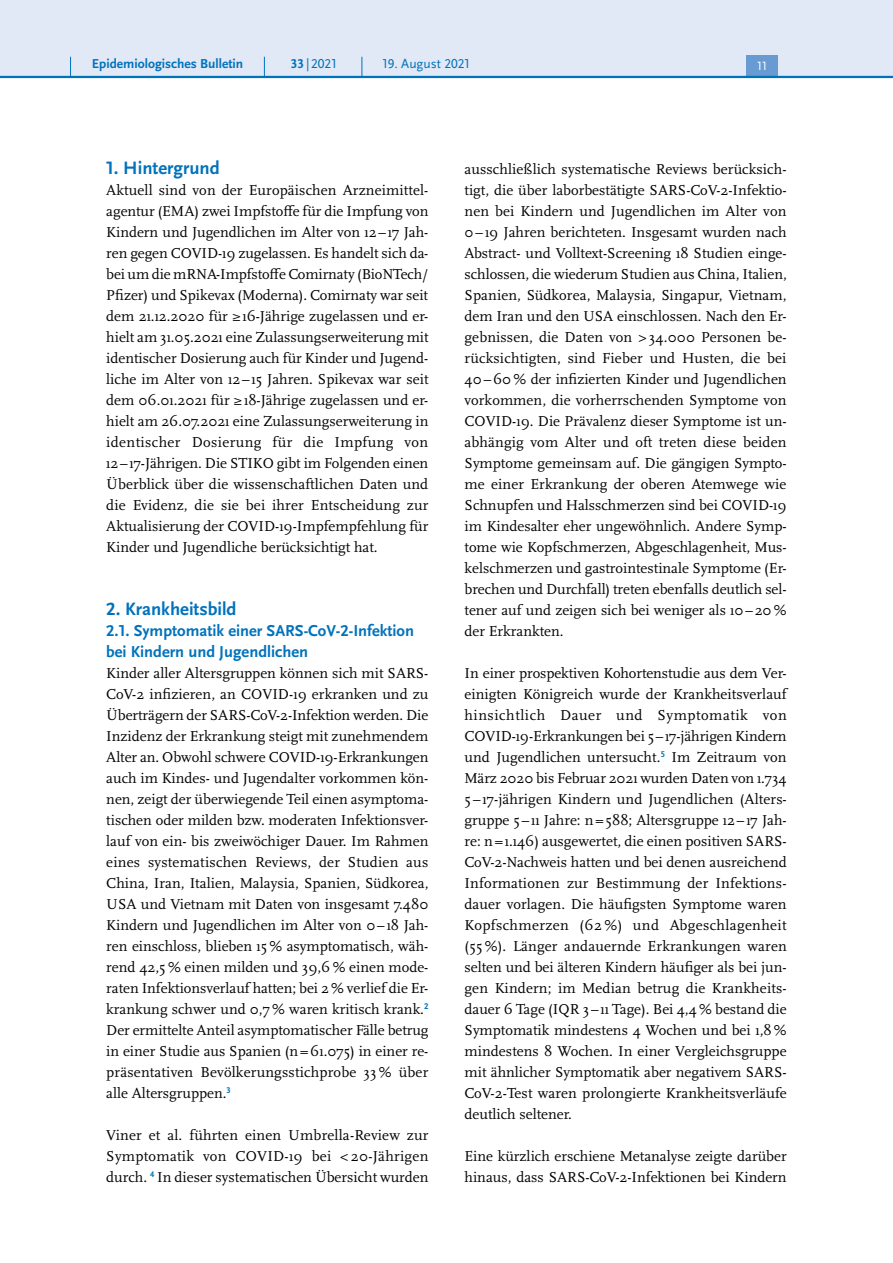
<style>
.page{position:relative;width:893px;height:1263px;background:#fff}
.page>*{position:absolute;margin:0;border:0;box-sizing:border-box;transform-origin:0 0}
.t1{font:700 18.75px "Scala Sans Pro";color:#0072bc}
.t2{font:700 16.5px/21px "Scala Sans Pro";color:#0072bc}
.P_-_Fließtext{font:15px/21px "Scala Pro";color:#000;text-align:justify}
.t3{font:700 13.5px "Scala Sans Pro";color:#0072bc}
.t4{font:13.5px "Scala Sans Pro";color:#0072bc}
.t5{font:12.45px "Scala Sans Pro";color:#fff}
.s1{font-weight:700}
</style>
<div class="page">
<div style="left:0;top:0;width:893px;height:77px;background:#e1e8f6"></div>
<div style="left:746px;top:55px;width:32px;height:21px;background:#679bd2"></div>
<hr style="left:0;top:76px;width:893px;height:2px;background:#0072bc">
<svg style="left:70px;top:57px;width:1px;height:19px"></svg>
<svg style="left:264px;top:57px;width:1px;height:19px"></svg>
<svg style="left:362px;top:57px;width:1px;height:19px"></svg>
<p class="t3" style="left:92px;top:55px;width:153px">Epidemiologisches Bulletin</p>
<p class="t4" style="left:291px;top:55px;width:47px"><span class="s1">33</span> |2021</p>
<p class="t5" style="left:757px;top:59px;width:11px">11</p>
<p class="t4" style="left:383px;top:55px;width:89px">19. August 2021</p>
<h3 class="t1" style="left:106px;top:156px;width:115px">1. Hintergrund</h3>
<p class="P_-_Fließtext" style="left:106px;top:179px;width:324px">Aktuell sind von der Europäischen Arzneimittel&shy;agentur (EMA) zwei Impfstoffe für die Impfung von Kindern und Jugendlichen im Alter von 12–17 Jah&shy;ren gegen COVID-19 zugelassen. Es handelt sich da&shy;bei um die mRNA-Impfstoffe Comirnaty (BioNTech/ Pfizer) und Spikevax (Moderna). Comirnaty war seit dem 21.12.2020 für ≥16-Jährige zugelassen und er&shy;hielt am 31.05.2021 eine Zulassungserweiterung mit identischer Dosierung auch für Kinder und Jugend&shy;liche im Alter von 12– 15 Jahren. Spikevax war seit dem 06.01.2021 für ≥18-Jährige zugelassen und er&shy;hielt am 26.07.2021 eine Zulassungserweiterung in identischer Dosierung für die Impfung von 12–17-Jährigen. Die STIKO gibt im Folgenden einen Überblick über die wissenschaftlichen Daten und die Evidenz, die sie bei ihrer Entscheidung zur Aktualisierung der COVID-19-Impfempfehlung für Kinder und Jugendliche berücksichtigt hat.</p>
<h3 class="t1" style="left:106px;top:597px;width:132px">2. Krankheitsbild</h3>
<h4 class="t2" style="left:106px;top:620px;width:309px">2.1. Symptomatik einer SARS-CoV-2-Infektion bei Kindern und Jugendlichen</h4>
<p class="P_-_Fließtext" style="left:106px;top:662px;width:324px">Kinder aller Altersgruppen können sich mit SARS-CoV-2 infizieren, an COVID-19 erkranken und zu Überträgern der SARS-CoV-2-Infektion werden. Die Inzidenz der Erkrankung steigt mit zunehmendem Alter an. Obwohl schwere COVID-19-Erkrankungen auch im Kindes- und Jugendalter vorkommen kön&shy;nen, zeigt der überwiegende Teil einen asymptoma&shy;tischen oder milden bzw. moderaten Infektionsver&shy;lauf von ein- bis zweiwöchiger Dauer. Im Rahmen eines systematischen Reviews, der Studien aus China, Iran, Italien, Malaysia, Spanien, Südkorea, USA und Vietnam mit Daten von insgesamt 7.480<br>Kindern und Jugendlichen im Alter von 0–18 Jah&shy;ren einschloss, blieben 15 % asymptomatisch, wäh&shy;rend 42,5 % einen milden und 39,6 % einen mode&shy;raten Infektionsverlauf hatten; bei 2 % verlief die Er&shy;krankung schwer und 0,7 % waren kritisch krank.<sup>2<br></sup>Der ermittelte Anteil asymptomatischer Fälle betrug in einer Studie aus Spanien (n=61.075) in einer re&shy;präsentativen Bevölkerungsstichprobe 33 % über alle Altersgruppen.<sup>3</sup></p>
<p class="P_-_Fließtext" style="left:106px;top:1124px;width:324px">Viner et al. führten einen Umbrella-Review zur Symptomatik von COVID-19 bei &lt; 20-Jährigen durch. <sup>4</sup> In dieser systematischen Übersicht wurden</p>
<p class="P_-_Fließtext" style="left:465px;top:158px;width:324px">ausschließlich systematische Reviews berücksich&shy;tigt, die über laborbestätigte SARS-CoV-2-Infektio&shy;nen bei Kindern und Jugendlichen im Alter von 0– 19 Jahren berichteten. Insgesamt wurden nach Abstract- und Volltext-Screening 18 Studien einge&shy;schlossen, die wiederum Studien aus China, Italien, Spanien, Südkorea, Malaysia, Singapur, Vietnam, dem Iran und den USA einschlossen. Nach den Er&shy;gebnissen, die Daten von &gt; 34.000 Personen be&shy;rücksichtigten, sind Fieber und Husten, die bei 40–60 % der infizierten Kinder und Jugendlichen vorkommen, die vorherrschenden Symptome von COVID-19. Die Prävalenz dieser Symptome ist un&shy;abhängig vom Alter und oft treten diese beiden Symptome gemeinsam auf. Die gängigen Sympto&shy;me einer Erkrankung der oberen Atemwege wie Schnupfen und Halsschmerzen sind bei COVID-19 im Kindesalter eher ungewöhnlich. Andere Symp&shy;tome wie Kopfschmerzen, Abgeschlagenheit, Mus&shy;kelschmerzen und gastrointestinale Symptome (Er&shy;brechen und Durchfall) treten ebenfalls deutlich sel&shy;tener auf und zeigen sich bei weniger als 10–20 % der Erkrankten.</p>
<p class="P_-_Fließtext" style="left:465px;top:662px;width:324px">In einer prospektiven Kohortenstudie aus dem Ver&shy;einigten Königreich wurde der Krankheitsverlauf hinsichtlich Dauer und Symptomatik von COVID-19-Erkrankungen bei 5–17-jährigen Kindern und Jugendlichen untersucht.<sup>5</sup> Im Zeitraum von März 2020 bis Februar 2021 wurden Daten von 1.734<br>5 – 17-jährigen Kindern und Jugendlichen (Alters&shy;gruppe 5–11 Jahre: n=588; Altersgruppe 12–17 Jah&shy;re: n=1.146) ausgewertet, die einen positiven SARS-CoV-2-Nachweis hatten und bei denen ausreichend Informationen zur Bestimmung der Infektions&shy;dauer vorlagen. Die häufigsten Symptome waren Kopfschmerzen (62 %) und Abgeschlagenheit (55 %). Länger andauernde Erkrankungen waren selten und bei älteren Kindern häufiger als bei jun&shy;gen Kindern; im Median betrug die Krankheits&shy;dauer 6 Tage (IQR 3 –11 Tage). Bei 4,4 % bestand die Symptomatik mindestens 4 Wochen und bei 1,8 % mindestens 8 Wochen. In einer Vergleichsgruppe mit ähnlicher Symptomatik aber negativem SARS-CoV-2-Test waren prolongierte Krankheitsverläufe deutlich seltener.</p>
<p class="P_-_Fließtext" style="left:465px;top:1145px;width:324px">Eine kürzlich erschiene Metanalyse zeigte darüber hinaus, dass SARS-CoV-2-Infektionen bei Kindern</p>
</div>
